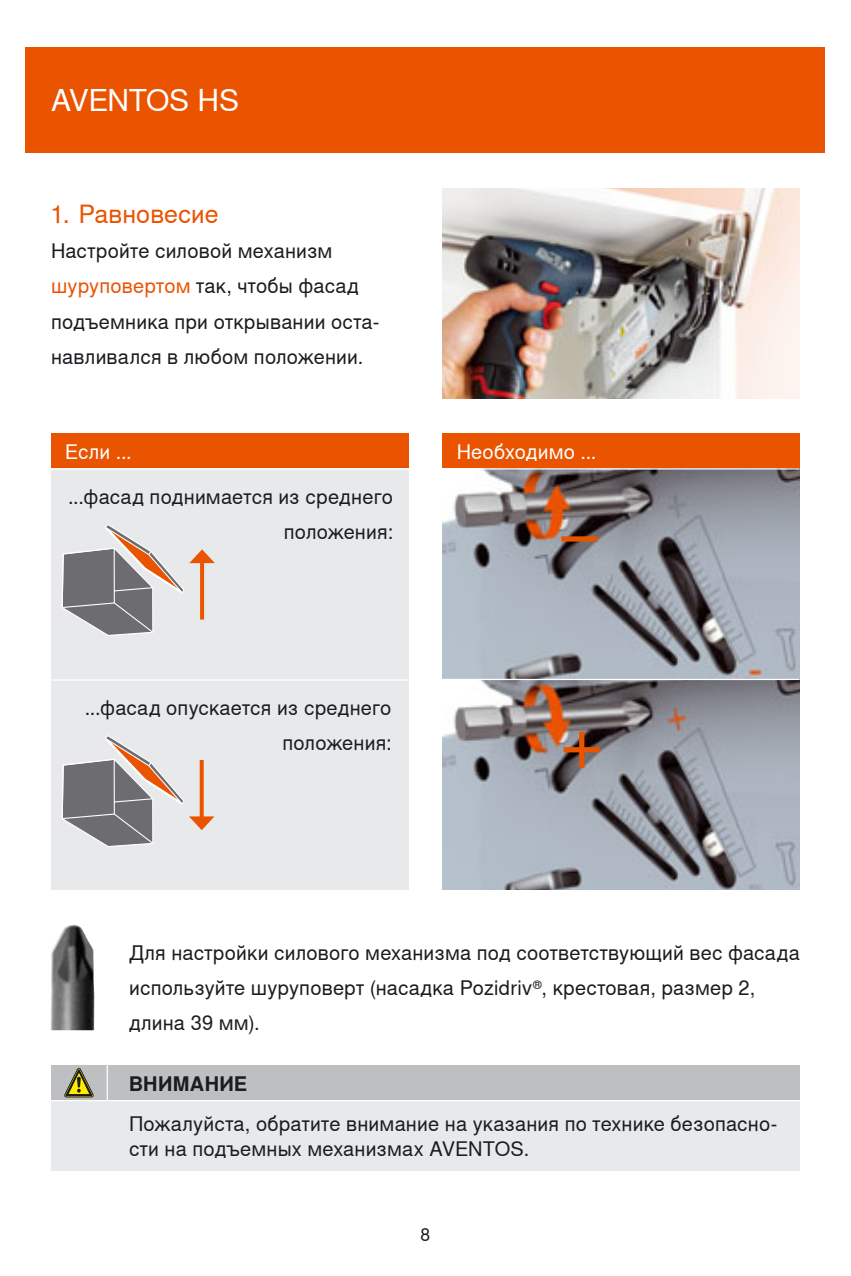
<style>
.page{position:relative;width:851px;height:1276px;background:#fff}
.page>*{position:absolute;margin:0;border:0;box-sizing:border-box;transform-origin:0 0}
.t1{font:75px "Nimbus Sans Global";color:#ea5300}
.t2{font:30px "Nimbus Sans Global";letter-spacing:-.02em;color:#fff}
.t3{font:25px "Nimbus Sans Global";letter-spacing:.005em;color:#ea5300}
.t4{font:20px/35px "Nimbus Sans Global";letter-spacing:.01em;color:#1b1c20}
.t5{font:20px "Nimbus Sans Global";letter-spacing:.01em;color:#fff}
.t6{font:700 20px "Nimbus Sans Global";letter-spacing:.015em;color:#1b1c20}
.t7{font:17.5px "Nimbus Sans Global";color:#1b1c20}
.s1{color:#ea5300}
</style>
<div class="page">
<div style="left:25px;top:48px;width:799px;height:105px;background:#ea5300"></div>
<div style="left:51px;top:434px;width:357px;height:35px;background:#ea5300"></div>
<div style="left:442px;top:434px;width:357px;height:35px;background:#ea5300"></div>
<div style="left:51px;top:1065px;width:748px;height:35px;background:#bdbfc1"></div>
<div style="left:51px;top:1100px;width:748px;height:70px;background:#e7e9ea"></div>
<div style="left:51px;top:469px;width:357px;height:421px;background:#e7e9ea"></div>
<img style="left:442px;top:188px;width:357px;height:211px">
<img style="left:442px;top:469px;width:357px;height:420px">
<div style="left:561px;top:536px;width:36px;height:5px;background:#ea5300"></div>
<svg style="left:62px;top:524px;width:153px;height:112px"></svg>
<svg style="left:62px;top:735px;width:152px;height:112px"></svg>
<svg style="left:65px;top:1068px;width:28px;height:29px"></svg>
<img style="left:51px;top:925px;width:44px;height:105px">
<hr style="left:50px;top:1100px;width:751px;height:1px;background:#fff">
<hr style="left:107px;top:1059px;width:1px;height:42px;background:#fff">
<hr style="left:47px;top:679px;width:364px;height:1px;background:#fff">
<hr style="left:48px;top:468px;width:364px;height:2px;background:#fff">
<hr style="left:442px;top:468px;width:357px;height:1px;background:#fff">
<hr style="left:442px;top:679px;width:357px;height:1px;background:#fff">
<h2 class="t2" style="left:51px;top:82px;width:189px">AVENTOS HS</h2>
<p class="t3" style="left:50px;top:199px;width:170px">1. Равновесие</p>
<p class="t4" style="left:51px;top:233px;width:330px">Настройте силовой механизм <span class="s1">шуруповертом</span> так, чтобы фасад подъемника при открывании оста&shy;навливался в любом положении.</p>
<p class="t5" style="left:65px;top:439px;width:68px">Если ...</p>
<p class="t5" style="left:456px;top:439px;width:141px">Необходимо ...</p>
<p class="t4" style="left:68px;top:479px;width:326px;text-align:right">...фасад поднимается из среднего положения:</p>
<p class="t4" style="left:85px;top:689px;width:308px;text-align:right">...фасад опускается из среднего положения:</p>
<h1 class="t1" style="left:559px;top:693px;width:45px">+</h1>
<p class="t4" style="left:129px;top:935px;width:672px">Для настройки силового механизма под соответствующий вес фасада используйте шуруповерт (насадка Pozidriv<sup>®</sup>, крестовая, размер 2, длина 39 мм).</p>
<p class="t6" style="left:129px;top:1071px;width:120px">ВНИМАНИЕ</p>
<p class="t4" style="left:129px;top:1111px;width:649px;line-height:25px">Пожалуйста, обратите внимание на указания по технике безопасно&shy;сти на подъемных механизмах AVENTOS.</p>
<p class="t7" style="left:420px;top:1223px;width:11px">8</p>
</div>
